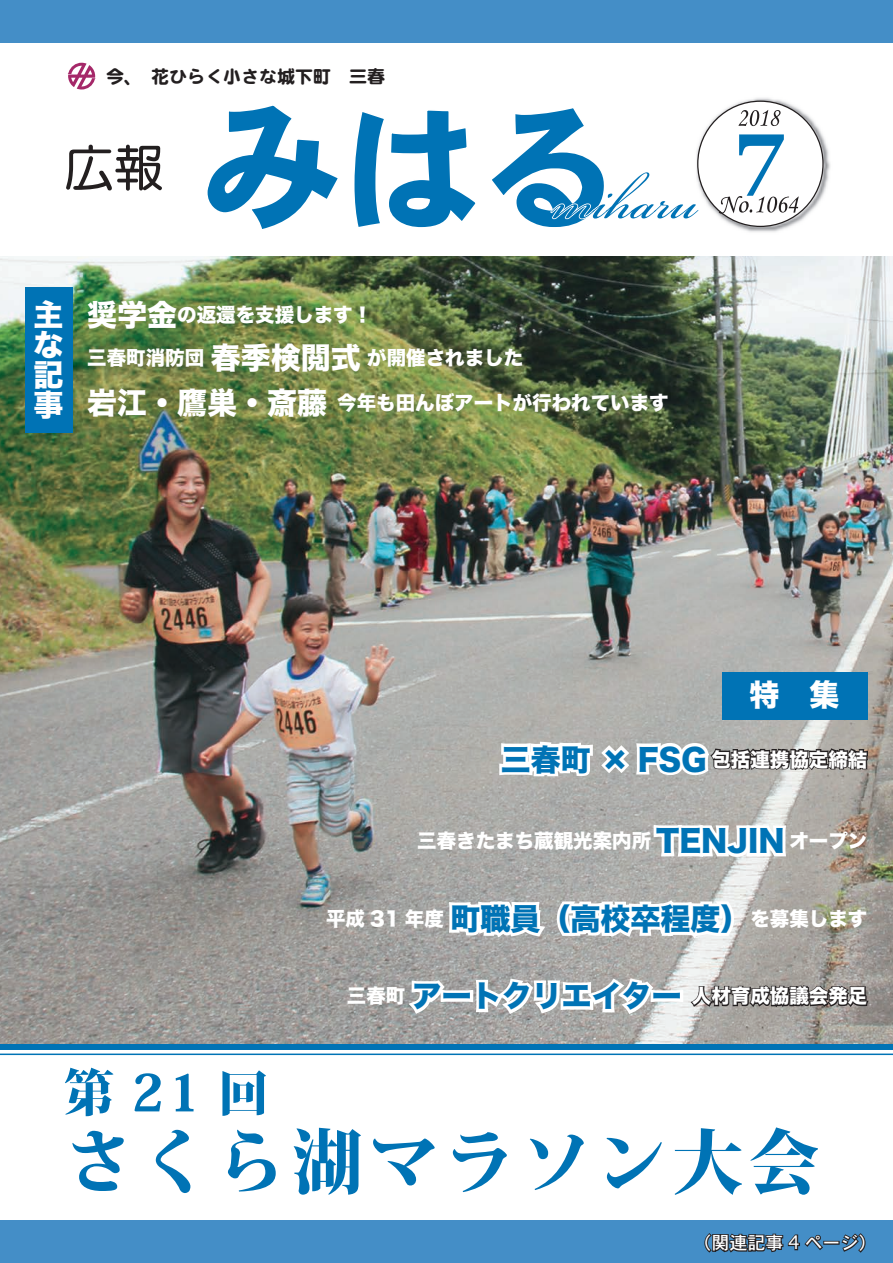
<style>
.page{position:relative;width:893px;height:1263px;background:#fff}
.page>*{position:absolute;margin:0;border:0;box-sizing:border-box;transform-origin:0 0}
.t1{font:800 70.5px "Koz Min Pro";letter-spacing:.08em;color:#0073b5}
.t2{font:800 51px "Koz Min Pro";color:#0073b5}
.t3{font:30px/30px "Hira Kaku Std N W8";color:#fff;text-align:justify}
.t4{font:19.5px "Hira Kaku Std N W8";color:#fff}
.t5{font:18px "DF Maru Gothic Std W9";color:#231f20}
.t6{font:18px "Osaka";color:#fff}
.s1{font-size:30px}
.s2{font-size:30px;color:#0073b5}
</style>
<div class="page">
<img style="left:0;top:256px;width:893px;height:788px">
<img style="left:699px;top:98px;width:131px;height:134px">
<div style="left:698px;top:101px;width:125px;height:125px;background:#fff;border-radius:50%"></div>
<svg style="left:738px;top:110px;width:43px;height:16px"></svg>
<svg style="left:719px;top:134px;width:80px;height:80px"></svg>
<svg style="left:66px;top:62px;width:633px;height:167px"></svg>
<div style="left:0;top:1220px;width:893px;height:43px;background:#448ec7"></div>
<div style="left:0;top:1044px;width:893px;height:6px;background:#0073b5"></div>
<hr style="left:0;top:1053px;width:893px;height:2px;background:#0073b5">
<div style="left:0;top:0;width:893px;height:43px;background:#448ec7"></div>
<svg style="left:31px;top:1055px;width:172px;height:1px"></svg>
<svg style="left:496px;top:738px;width:373px;height:44px"></svg>
<svg style="left:213px;top:957px;width:657px;height:296px"></svg>
<svg style="left:651px;top:807px;width:138px;height:65px"></svg>
<svg style="left:446px;top:883px;width:291px;height:61px"></svg>
<div style="left:722px;top:672px;width:145px;height:47px;background:#0073b5"></div>
<div style="left:26px;top:287px;width:47px;height:146px;background:#0073b5"></div>
<p class="t5" style="left:106px;top:67px;width:280px">今、　花ひらく小さな城下町　三春</p>
<h3 class="t3" style="left:34px;top:301px;width:31px">主な記事</h3>
<p class="t4" style="left:87px;top:304px;width:287px"><span class="s1">奨学金</span>の返還を支援します！</p>
<p class="t4" style="left:87px;top:347px;width:437px">三春町消防団 <span class="s1">春季検閲式</span> が開催されました</p>
<p class="t4" style="left:87px;top:392px;width:583px"><span class="s1">岩江・鷹巣・斎藤</span> 今年も田んぼアートが行われています</p>
<h3 class="t3" style="left:749px;top:681px;width:91px">特　集</h3>
<p class="t4" style="left:501px;top:748px;width:368px"><span class="s2">三春町 × FSG</span> 包括連携協定締結</p>
<p class="t4" style="left:417px;top:830px;width:452px">三春きたまち蔵観光案内所 <span class="s2">TENJIN</span> オープン</p>
<p class="t4" style="left:326px;top:908px;width:543px">平成 31 年度 <span class="s2">町職員（高校卒程度）</span>を募集します</p>
<p class="t4" style="left:347px;top:985px;width:522px">三春町 <span class="s2">アートクリエイター</span> 人材育成協議会発足</p>
<h2 class="t2" style="left:64px;top:1055px;width:207px">第21回</h2>
<h1 class="t1" style="left:64px;top:1109px;width:757px">さくら湖マラソン大会</h1>
<p class="t6" style="left:693px;top:1231px;width:185px">（関連記事 4 ページ）</p>
</div>
